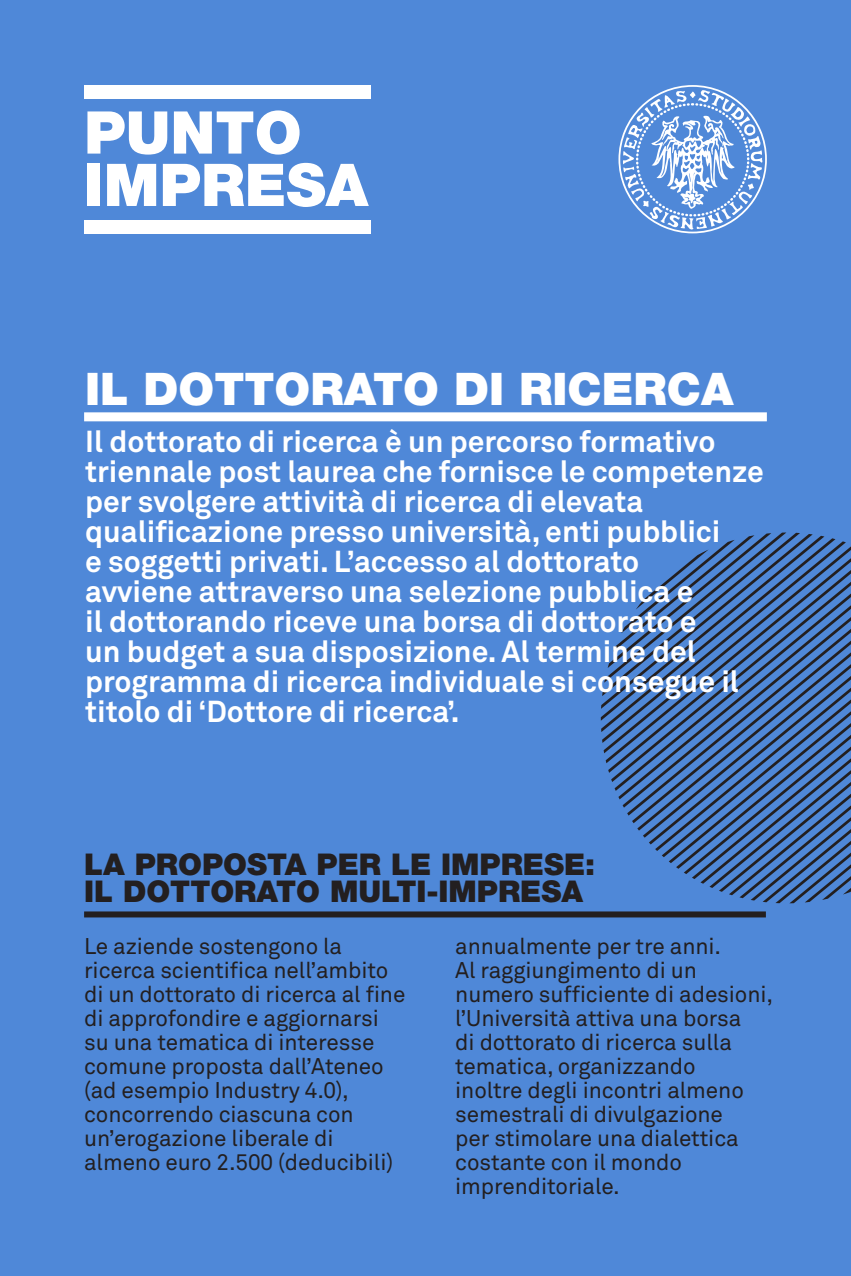
<style>
.page{position:relative;width:851px;height:1276px;background:#fff}
.page>*{position:absolute;margin:0;border:0;box-sizing:border-box;transform-origin:0 0}
.t1{font:900 45px "Helvetica Neue";color:#fff}
.t2{font:700 30px/30px "Akkurat";color:#fff}
.t3{font:900 30px/27px "Helvetica Neue";color:#231f20}
.t4{font:22.5px/24px "Akkurat";letter-spacing:-.005em;color:#231f20}
</style>
<div class="page">
<div style="left:0;top:0;width:850px;height:1276px;background:#4f88d8"></div>
<svg style="left:600px;top:532px;width:250px;height:371px"></svg>
<div style="left:84px;top:911px;width:681px;height:6px;background:#231f20"></div>
<div style="left:84px;top:412px;width:682px;height:9px;background:#fff"></div>
<svg style="left:618px;top:85px;width:148px;height:148px"></svg>
<svg style="left:87px;top:111px;width:80px;height:44px"></svg>
<svg style="left:174px;top:110px;width:125px;height:45px"></svg>
<div style="left:87px;top:164px;width:13px;height:42px;background:#fff"></div>
<svg style="left:107px;top:164px;width:49px;height:42px;background:#e0eaf8"></svg>
<svg style="left:163px;top:163px;width:206px;height:44px"></svg>
<div style="left:84px;top:85px;width:286px;height:13px;background:#fff"></div>
<div style="left:84px;top:220px;width:286px;height:13px;background:#fff"></div>
<h1 class="t1" style="left:85px;top:373px;width:650px">IL DOTTORATO DI RICERCA</h1>
<p class="t2" style="left:85px;top:429px;width:680px">Il dottorato di ricerca è un percorso formativo triennale post laurea che fornisce le competenze per svolgere attività di ricerca di elevata qualificazione presso università, enti pubblici<br>e soggetti privati. L’accesso al dottorato<br>avviene attraverso una selezione pubblica e<br>il dottorando riceve una borsa di dottorato e<br>un budget a sua disposizione. Al termine del programma di ricerca individuale si consegue il titolo di ‘Dottore di ricerca’.</p>
<h2 class="t3" style="left:84px;top:853px;width:512px">LA PROPOSTA PER LE IMPRESE:<br>IL DOTTORATO MULTI-IMPRESA</h2>
<p class="t4" style="left:84px;top:936px;width:323px">Le aziende sostengono la ricerca scientifica nell’ambito di un dottorato di ricerca al fine di approfondire e aggiornarsi su una tematica di interesse comune proposta dall’Ateneo (ad esempio Industry 4.0), concorrendo ciascuna con un’erogazione liberale di almeno euro 2.500 (deducibili)</p>
<p class="t4" style="left:455px;top:936px;width:319px">annualmente per tre anni.<br>Al raggiungimento di un numero sufficiente di adesioni, l’Università attiva una borsa<br>di dottorato di ricerca sulla tematica, organizzando<br>inoltre degli incontri almeno semestrali di divulgazione<br>per stimolare una dialettica costante con il mondo imprenditoriale.</p>
</div>
